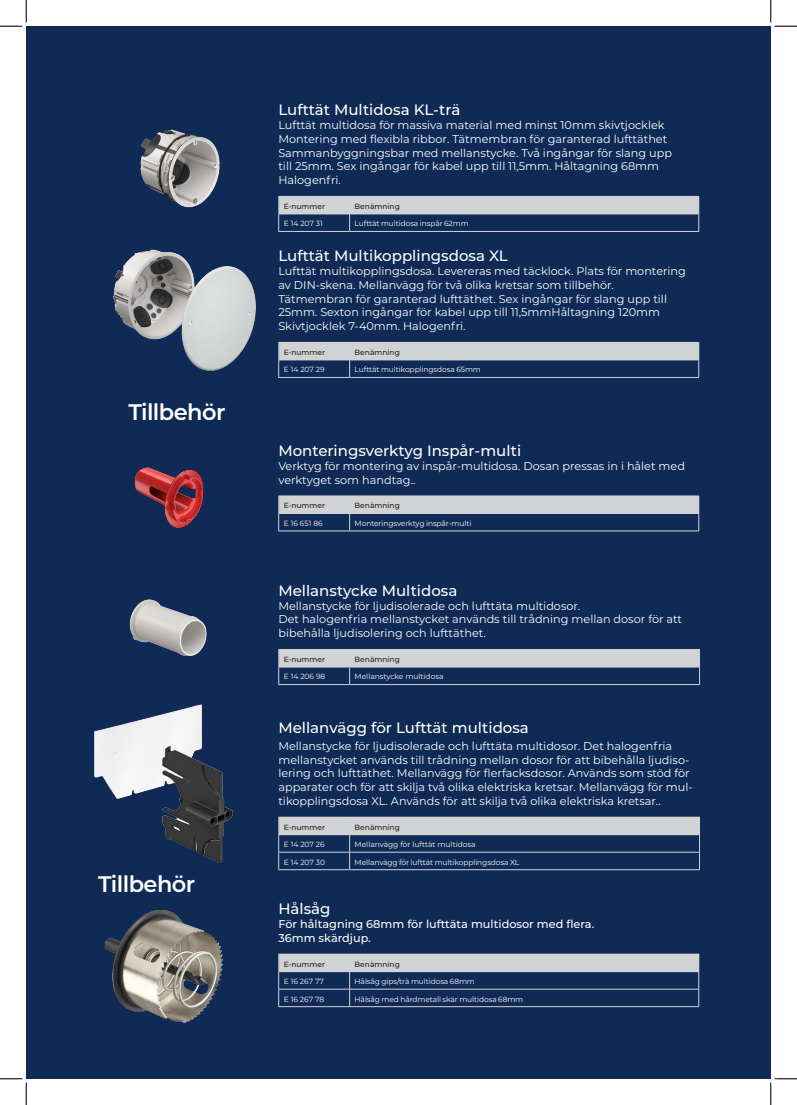
<style>
.page{position:relative;width:797px;height:1105px;background:#fff}
.page>*{position:absolute;margin:0;border:0;box-sizing:border-box;transform-origin:0 0}
.Heading_1{font:600 22.5px "Montserrat";letter-spacing:-.025em;color:#fff}
.t1{font:500 15px "Montserrat";color:#fff}
.t2{font:11.25px/13.8px "Montserrat";color:#fff}
.t3{font:500 11.25px "Montserrat";color:#fff}
.t4{font:7.5px "Montserrat";letter-spacing:-.01em;color:#fff}
.t5{font:500 7.5px "Montserrat";color:#231f20}
</style>
<div class="page">
<div style="left:26px;top:26px;width:744px;height:1053px;background:#102a56"></div>
<img style="left:134px;top:467px;width:70px;height:61px">
<div style="left:279px;top:196px;width:70px;height:18px;background:#d1d2d4"></div>
<div style="left:349px;top:196px;width:349px;height:18px;background:#d1d2d4"></div>
<hr style="left:278px;top:231px;width:71px;height:1px;background:#d1d2d4">
<hr style="left:349px;top:231px;width:350px;height:1px;background:#d1d2d4">
<hr style="left:349px;top:196px;width:350px;height:1px;background:#d1d2d4">
<svg style="left:349px;top:215px;width:1px;height:16px"></svg>
<svg style="left:698px;top:197px;width:1px;height:34px"></svg>
<hr style="left:349px;top:214px;width:350px;height:1px;background:#d1d2d4">
<svg style="left:278px;top:197px;width:1px;height:34px"></svg>
<hr style="left:278px;top:196px;width:71px;height:1px;background:#d1d2d4">
<hr style="left:278px;top:214px;width:71px;height:1px;background:#d1d2d4">
<img style="left:140px;top:129px;width:80px;height:79px">
<div style="left:279px;top:342px;width:70px;height:18px;background:#d1d2d4"></div>
<div style="left:349px;top:342px;width:349px;height:18px;background:#d1d2d4"></div>
<hr style="left:278px;top:377px;width:71px;height:1px;background:#d1d2d4">
<hr style="left:349px;top:377px;width:350px;height:1px;background:#d1d2d4">
<hr style="left:349px;top:342px;width:350px;height:1px;background:#d1d2d4">
<svg style="left:349px;top:361px;width:1px;height:16px"></svg>
<svg style="left:698px;top:343px;width:1px;height:34px"></svg>
<hr style="left:349px;top:360px;width:350px;height:1px;background:#d1d2d4">
<svg style="left:278px;top:343px;width:1px;height:34px"></svg>
<hr style="left:278px;top:342px;width:71px;height:1px;background:#d1d2d4">
<hr style="left:278px;top:360px;width:71px;height:1px;background:#d1d2d4">
<img style="left:113px;top:249px;width:143px;height:122px">
<div style="left:279px;top:496px;width:70px;height:17px;background:#d1d2d4"></div>
<div style="left:349px;top:496px;width:349px;height:17px;background:#d1d2d4"></div>
<hr style="left:278px;top:531px;width:71px;height:1px;background:#d1d2d4">
<hr style="left:349px;top:531px;width:350px;height:1px;background:#d1d2d4">
<svg style="left:349px;top:514px;width:1px;height:17px"></svg>
<svg style="left:698px;top:496px;width:1px;height:35px"></svg>
<hr style="left:349px;top:513px;width:350px;height:1px;background:#d1d2d4">
<svg style="left:278px;top:497px;width:1px;height:34px"></svg>
<hr style="left:278px;top:496px;width:71px;height:1px;background:#d1d2d4">
<hr style="left:278px;top:513px;width:71px;height:1px;background:#d1d2d4">
<img style="left:129px;top:599px;width:78px;height:57px">
<div style="left:279px;top:649px;width:70px;height:18px;background:#d1d2d4"></div>
<div style="left:349px;top:649px;width:350px;height:18px;background:#d1d2d4"></div>
<hr style="left:278px;top:684px;width:71px;height:1px;background:#d1d2d4">
<hr style="left:349px;top:684px;width:350px;height:1px;background:#d1d2d4">
<svg style="left:349px;top:668px;width:1px;height:16px"></svg>
<svg style="left:699px;top:650px;width:1px;height:34px"></svg>
<hr style="left:349px;top:667px;width:350px;height:1px;background:#d1d2d4">
<svg style="left:278px;top:650px;width:1px;height:34px"></svg>
<hr style="left:278px;top:649px;width:71px;height:1px;background:#d1d2d4">
<hr style="left:278px;top:667px;width:71px;height:1px;background:#d1d2d4">
<div style="left:279px;top:817px;width:70px;height:18px;background:#d1d2d4"></div>
<div style="left:349px;top:817px;width:350px;height:18px;background:#d1d2d4"></div>
<hr style="left:278px;top:852px;width:71px;height:1px;background:#d1d2d4">
<hr style="left:349px;top:852px;width:350px;height:1px;background:#d1d2d4">
<hr style="left:278px;top:869px;width:71px;height:1px;background:#d1d2d4">
<hr style="left:349px;top:869px;width:350px;height:1px;background:#d1d2d4">
<svg style="left:349px;top:835px;width:1px;height:34px"></svg>
<svg style="left:699px;top:817px;width:1px;height:52px"></svg>
<svg style="left:278px;top:818px;width:1px;height:51px"></svg>
<hr style="left:278px;top:817px;width:71px;height:1px;background:#d1d2d4">
<hr style="left:278px;top:834px;width:71px;height:1px;background:#d1d2d4">
<img style="left:94px;top:704px;width:108px;height:95px">
<img style="left:130px;top:742px;width:103px;height:121px">
<div style="left:279px;top:954px;width:70px;height:18px;background:#d1d2d4"></div>
<div style="left:349px;top:954px;width:349px;height:18px;background:#d1d2d4"></div>
<hr style="left:278px;top:989px;width:71px;height:1px;background:#d1d2d4">
<hr style="left:349px;top:989px;width:350px;height:1px;background:#d1d2d4">
<hr style="left:278px;top:1006px;width:71px;height:1px;background:#d1d2d4">
<hr style="left:349px;top:1006px;width:350px;height:1px;background:#d1d2d4">
<svg style="left:349px;top:972px;width:1px;height:34px"></svg>
<svg style="left:698px;top:954px;width:1px;height:52px"></svg>
<hr style="left:349px;top:971px;width:350px;height:1px;background:#d1d2d4">
<svg style="left:278px;top:955px;width:1px;height:51px"></svg>
<hr style="left:278px;top:954px;width:71px;height:1px;background:#d1d2d4">
<hr style="left:278px;top:971px;width:71px;height:1px;background:#d1d2d4">
<img style="left:104px;top:909px;width:119px;height:114px">
<svg style="left:0;top:0;width:27px;height:27px"></svg>
<svg style="left:0;top:1078px;width:27px;height:27px"></svg>
<svg style="left:770px;top:0;width:27px;height:27px"></svg>
<svg style="left:770px;top:1078px;width:27px;height:27px"></svg>
<p class="Heading_1" style="left:128px;top:396px;width:99px">Tillbehör</p>
<p class="Heading_1" style="left:98px;top:868px;width:99px">Tillbehör</p>
<p class="t1" style="left:278px;top:99px;width:183px">Lufttät Multidosa KL-trä</p>
<p class="t2" style="left:278px;top:118px;width:388px">Lufttät multidosa för massiva material med minst 10mm skivtjocklek</p>
<p class="t2" style="left:278px;top:132px;width:390px">Montering med flexibla ribbor. Tätmembran för garanterad lufttäthet</p>
<p class="t2" style="left:278px;top:145px;width:395px">Sammanbyggningsbar med mellanstycke. Två ingångar för slang upp till 25mm. Sex ingångar för kabel upp till 11,5mm. Håltagning 68mm</p>
<p class="t2" style="left:278px;top:173px;width:64px">Halogenfri.</p>
<p class="t5" style="left:284px;top:201px;width:43px">E-nummer</p>
<p class="t5" style="left:354px;top:201px;width:47px">Benämning</p>
<p class="t4" style="left:284px;top:218px;width:41px">E 14 207 31</p>
<p class="t4" style="left:354px;top:218px;width:116px">Lufttät multidosa inspår 62mm</p>
<p class="t1" style="left:278px;top:245px;width:231px">Lufttät Multikopplingsdosa XL</p>
<p class="t2" style="left:278px;top:264px;width:409px">Lufttät multikopplingsdosa. Levereras med täcklock. Plats för montering av DIN-skena. Mellanvägg för två olika kretsar som tillbehör.<br>Tätmembran för garanterad lufttäthet. Sex ingångar för slang upp till 25mm. Sexton ingångar för kabel upp till 11,5mmHåltagning 120mm</p>
<p class="t2" style="left:278px;top:319px;width:189px">Skivtjocklek 7-40mm. Halogenfri.</p>
<p class="t5" style="left:284px;top:347px;width:43px">E-nummer</p>
<p class="t5" style="left:354px;top:347px;width:47px">Benämning</p>
<p class="t4" style="left:284px;top:364px;width:42px">E 14 207 29</p>
<p class="t4" style="left:354px;top:364px;width:128px">Lufttät multikopplingsdosa 65mm</p>
<p class="t1" style="left:278px;top:440px;width:244px">Monteringsverktyg Inspår-multi</p>
<p class="t2" style="left:278px;top:458px;width:408px">Verktyg för montering av inspår-multidosa. Dosan pressas in i hålet med verktyget som handtag..</p>
<p class="t5" style="left:284px;top:500px;width:43px">E-nummer</p>
<p class="t5" style="left:354px;top:500px;width:47px">Benämning</p>
<p class="t4" style="left:284px;top:518px;width:41px">E 16 651 86</p>
<p class="t4" style="left:354px;top:518px;width:118px">Monteringsverktyg inspår-multi</p>
<p class="t1" style="left:278px;top:580px;width:180px">Mellanstycke Multidosa</p>
<p class="t2" style="left:278px;top:598px;width:405px">Mellanstycke för ljudisolerade och lufttäta multidosor.<br>Det halogenfria mellanstycket används till trådning mellan dosor för att bibehålla ljudisolering och lufttäthet.</p>
<p class="t5" style="left:284px;top:654px;width:43px">E-nummer</p>
<p class="t5" style="left:354px;top:654px;width:47px">Benämning</p>
<p class="t4" style="left:284px;top:672px;width:43px">E 14 206 98</p>
<p class="t4" style="left:354px;top:672px;width:90px">Mellanstycke multidosa</p>
<p class="t1" style="left:278px;top:717px;width:252px">Mellanvägg för Lufttät multidosa</p>
<p class="t2" style="left:278px;top:738px;width:416px">Mellanstycke för ljudisolerade och lufttäta multidosor. Det halogenfria mellanstycket används till trådning mellan dosor för att bibehålla ljudiso&shy;lering och lufttäthet. Mellanvägg för flerfacksdosor. Används som stöd för apparater och för att skilja två olika elektriska kretsar. Mellanvägg för mul&shy;tikopplingsdosa XL. Används för att skilja två olika elektriska kretsar..</p>
<p class="t5" style="left:284px;top:822px;width:43px">E-nummer</p>
<p class="t5" style="left:354px;top:822px;width:47px">Benämning</p>
<p class="t4" style="left:284px;top:839px;width:42px">E 14 207 26</p>
<p class="t4" style="left:354px;top:839px;width:122px">Mellanvägg för lufttät multidosa</p>
<p class="t4" style="left:284px;top:857px;width:43px">E 14 207 30</p>
<p class="t4" style="left:354px;top:857px;width:166px">Mellanvägg för lufttät multikopplingsdosa XL</p>
<p class="t1" style="left:278px;top:898px;width:54px">Hålsåg</p>
<p class="t3" style="left:278px;top:916px;width:317px">För håltagning 68mm för lufttäta multidosor med flera.</p>
<p class="t3" style="left:278px;top:930px;width:94px">36mm skärdjup.</p>
<p class="t5" style="left:284px;top:959px;width:43px">E-nummer</p>
<p class="t5" style="left:354px;top:959px;width:47px">Benämning</p>
<p class="t4" style="left:284px;top:976px;width:42px">E 16 267 77</p>
<p class="t4" style="left:354px;top:976px;width:122px">Hålsåg gips/trä multidosa 68mm</p>
<p class="t4" style="left:284px;top:994px;width:42px">E 16 267 78</p>
<p class="t4" style="left:354px;top:994px;width:170px">Hålsåg med hårdmetall skär multidosa 68mm</p>
</div>
